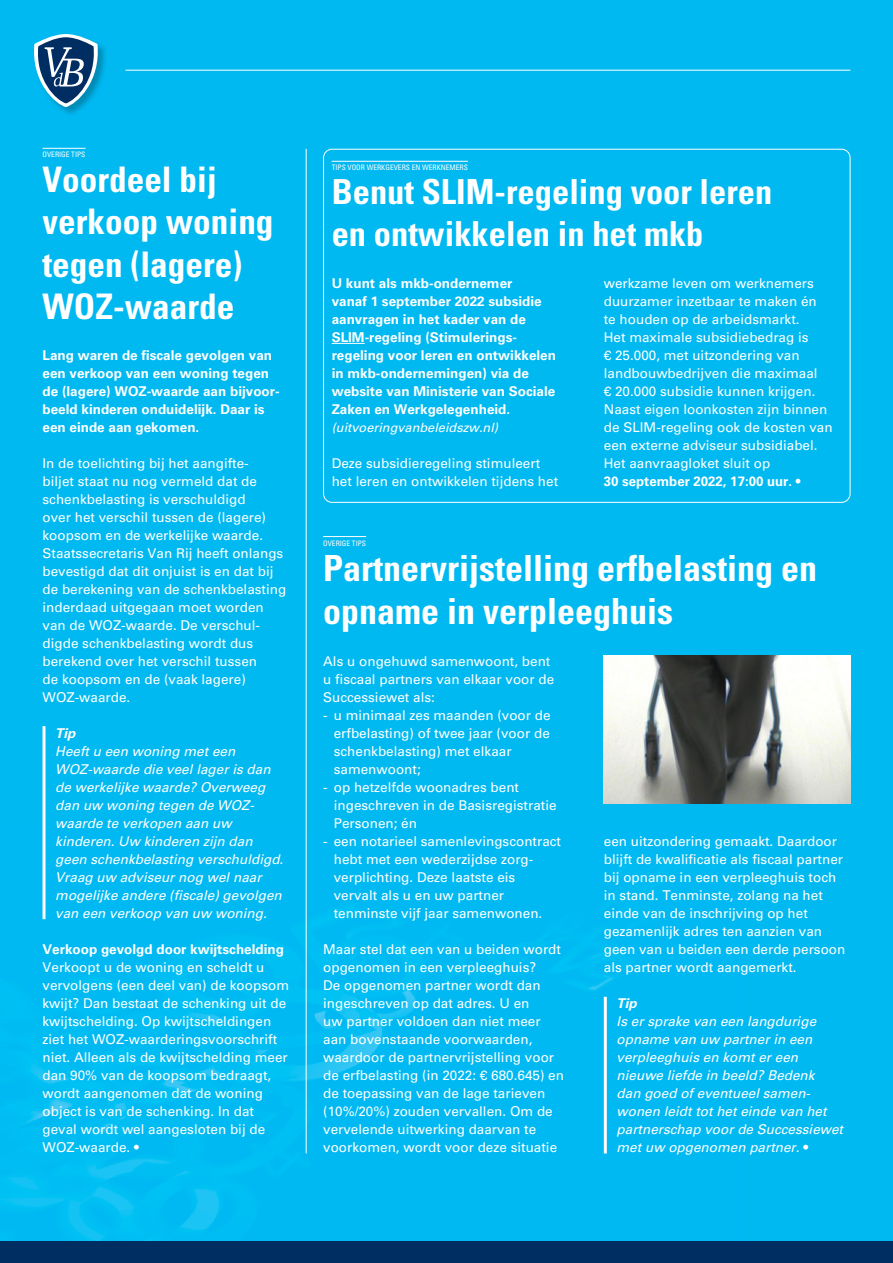
<style>
.page{position:relative;width:893px;height:1263px;background:#00b9f1}
.page>*{position:absolute;margin:0;border:0;box-sizing:border-box;transform-origin:0 0}
.t1{font:700 condensed 36px/43.2px "Univers LT Std";color:#fff}
.t2{font:700 condensed 35.25px/42.3px "Univers LT Std";color:#fff}
.t3{font:700 condensed 34.5px/41.4px "Univers LT Std";color:#fff}
.t4{font:13.5px/18px "Univers LT Std";color:#fff}
.t5{font:italic 13.5px/18px "Univers LT Std";color:#fff}
.t6{font:700 13.5px/18px "Univers LT Std";color:#fff}
.t7{font:italic 700 13.5px "Univers LT Std";color:#fff}
.t8{font:italic 12.75px "Univers LT Std";color:#fff}
.t9{font:condensed 7.5px "Univers LT Std";color:#fff}
.s1{font-weight:700}
.s2{font-style:normal}
</style>
<div class="page">
<img style="left:0;top:827px;width:743px;height:415px">
<div style="left:0;top:1242px;width:893px;height:21px;background:#002d62"></div>
<img style="left:58px;top:46px;width:47px;height:68px">
<svg style="left:34px;top:34px;width:67px;height:73px"></svg>
<hr style="left:125px;top:70px;width:725px;height:1px;background:#fff">
<hr style="left:43px;top:148px;width:42px;height:1px;background:#fff">
<hr style="left:323px;top:536px;width:43px;height:1px;background:#fff">
<hr style="left:332px;top:343px;width:33px;height:1px;background:#fff">
<hr style="left:332px;top:161px;width:136px;height:1px;background:#fff">
<img style="left:604px;top:656px;width:246px;height:148px">
<hr style="left:306px;top:149px;width:1px;height:1004px;background:#fff">
<hr style="left:43px;top:726px;width:3px;height:193px;background:#fff">
<hr style="left:604px;top:997px;width:3px;height:156px;background:#fff">
<p class="t9" style="left:43px;top:150px;width:44px">OVERIGE TIPS</p>
<h2 class="t2" style="left:43px;top:158px;width:233px">Voordeel bij verkoop woning tegen (lagere)<br>WOZ-waarde</h2>
<p class="t6" style="left:43px;top:346px;width:239px">Lang waren de fiscale gevolgen van een verkoop van een woning tegen de (lagere) WOZ-waarde aan bijvoor&shy;beeld kinderen onduidelijk. Daar is een einde aan gekomen.</p>
<p class="t4" style="left:43px;top:454px;width:245px">In de toelichting bij het aangifte-<br>biljet staat nu nog vermeld dat de schenkbelasting is verschuldigd<br>over het verschil tussen de (lagere) koopsom en de werkelijke waarde.<br>Staatssecretaris Van Rij heeft onlangs bevestigd dat dit onjuist is en dat bij de berekening van de schenkbelasting inderdaad uitgegaan moet worden van de WOZ-waarde. De verschul&shy;digde schenkbelasting wordt dus berekend over het verschil tussen<br>de koopsom en de (vaak lagere)<br>WOZ-waarde.</p>
<p class="t7" style="left:55px;top:725px;width:22px">Tip</p>
<p class="t5" style="left:55px;top:742px;width:230px">Heeft u een woning met een<br>WOZ-waarde die veel lager is dan de werkelijke waarde? Overweeg dan uw woning tegen de WOZ&shy;waarde te verkopen aan uw kinderen. Uw kinderen zijn dan geen schenkbelasting verschuldigd.<br>Vraag uw adviseur nog wel naar mogelijke andere (fiscale) gevolgen van een verkoop van uw woning.</p>
<p class="t6" style="left:43px;top:940px;width:243px">Verkoop gevolgd door kwijtschelding</p>
<p class="t4" style="left:43px;top:958px;width:248px">Verkoopt u de woning en scheldt u vervolgens (een deel van) de koopsom kwijt? Dan bestaat de schenking uit de kwijtschelding. Op kwijtscheldingen ziet het WOZ-waarderingsvoorschrift niet. Alleen als de kwijtschelding meer dan 90% van de koopsom bedraagt, wordt aangenomen dat de woning object is van de schenking. In dat geval wordt wel aangesloten bij de WOZ-waarde. •</p>
<p class="t9" style="left:332px;top:163px;width:138px">TIPS VOOR WERKGEVERS EN WERKNEMERS</p>
<h3 class="t3" style="left:332px;top:171px;width:442px">Benut SLIM-regeling voor leren en ontwikkelen in het mkb</h3>
<p class="t6" style="left:332px;top:274px;width:226px">U kunt als mkb-ondernemer<br>vanaf 1 september 2022 subsidie aanvragen in het kader van de<br>SLIM-regeling (Stimulerings&shy;regeling voor leren en ontwikkelen in mkb-ondernemingen) via de website van Ministerie van Sociale<br>Zaken en Werkgelegenheid.</p>
<p class="t8" style="left:332px;top:420px;width:168px">(uitvoeringvanbeleidszw.nl)</p>
<p class="t4" style="left:332px;top:454px;width:228px">Deze subsidieregeling stimuleert het leren en ontwikkelen tijdens het</p>
<p class="t4" style="left:604px;top:274px;width:230px">werkzame leven om werknemers duurzamer inzetbaar te maken én<br>te houden op de arbeidsmarkt.<br>Het maximale subsidiebedrag is<br>€ 25.000, met uitzondering van landbouwbedrijven die maximaal<br>€ 20.000 subsidie kunnen krijgen.<br>Naast eigen loonkosten zijn binnen de SLIM-regeling ook de kosten van een externe adviseur subsidiabel.<br>Het aanvraagloket sluit op<br><span class="s1">30 september 2022, 17:00 uur.</span> •</p>
<p class="t9" style="left:323px;top:538px;width:44px">OVERIGE TIPS</p>
<h1 class="t1" style="left:323px;top:547px;width:495px">Partnervrijstelling erfbelasting en opname in verpleeghuis</h1>
<p class="t4" style="left:323px;top:652px;width:233px">Als u ongehuwd samenwoont, bent u fiscaal partners van elkaar voor de<br>Successiewet als:</p>
<p class="t4" style="left:334px;top:706px;width:218px;text-indent:-11px">- u minimaal zes maanden (voor de erfbelasting) of twee jaar (voor de schenkbelasting) met elkaar samenwoont;</p>
<p class="t4" style="left:334px;top:778px;width:224px;text-indent:-11px">- op hetzelfde woonadres bent ingeschreven in de Basisregistratie<br>Personen; én</p>
<p class="t4" style="left:334px;top:832px;width:229px;text-indent:-11px">- een notarieel samenlevingscontract hebt met een wederzijdse zorg&shy;verplichting. Deze laatste eis vervalt als u en uw partner tenminste vijf jaar samenwonen.</p>
<p class="t4" style="left:323px;top:940px;width:242px">Maar stel dat een van u beiden wordt opgenomen in een verpleeghuis?<br>De opgenomen partner wordt dan ingeschreven op dat adres. U en<br>uw partner voldoen dan niet meer aan bovenstaande voorwaarden, waardoor de partnervrijstelling voor de erfbelasting (in 2022: € 680.645) en de toepassing van de lage tarieven (10%/20%) zouden vervallen. Om de vervelende uitwerking daarvan te voorkomen, wordt voor deze situatie</p>
<p class="t4" style="left:604px;top:832px;width:243px">een uitzondering gemaakt. Daardoor blijft de kwalificatie als fiscaal partner bij opname in een verpleeghuis toch in stand. Tenminste, zolang na het einde van de inschrijving op het gezamenlijk adres ten aanzien van geen van u beiden een derde persoon als partner wordt aangemerkt.</p>
<p class="t7" style="left:617px;top:995px;width:22px">Tip</p>
<p class="t5" style="left:617px;top:1012px;width:228px">Is er sprake van een langdurige opname van uw partner in een verpleeghuis en komt er een nieuwe liefde in beeld? Bedenk<br>dan goed of eventueel samen&shy;wonen leidt tot het einde van het partnerschap voor de Successiewet met uw opgenomen partner. <span class="s2">•</span></p>
</div>
